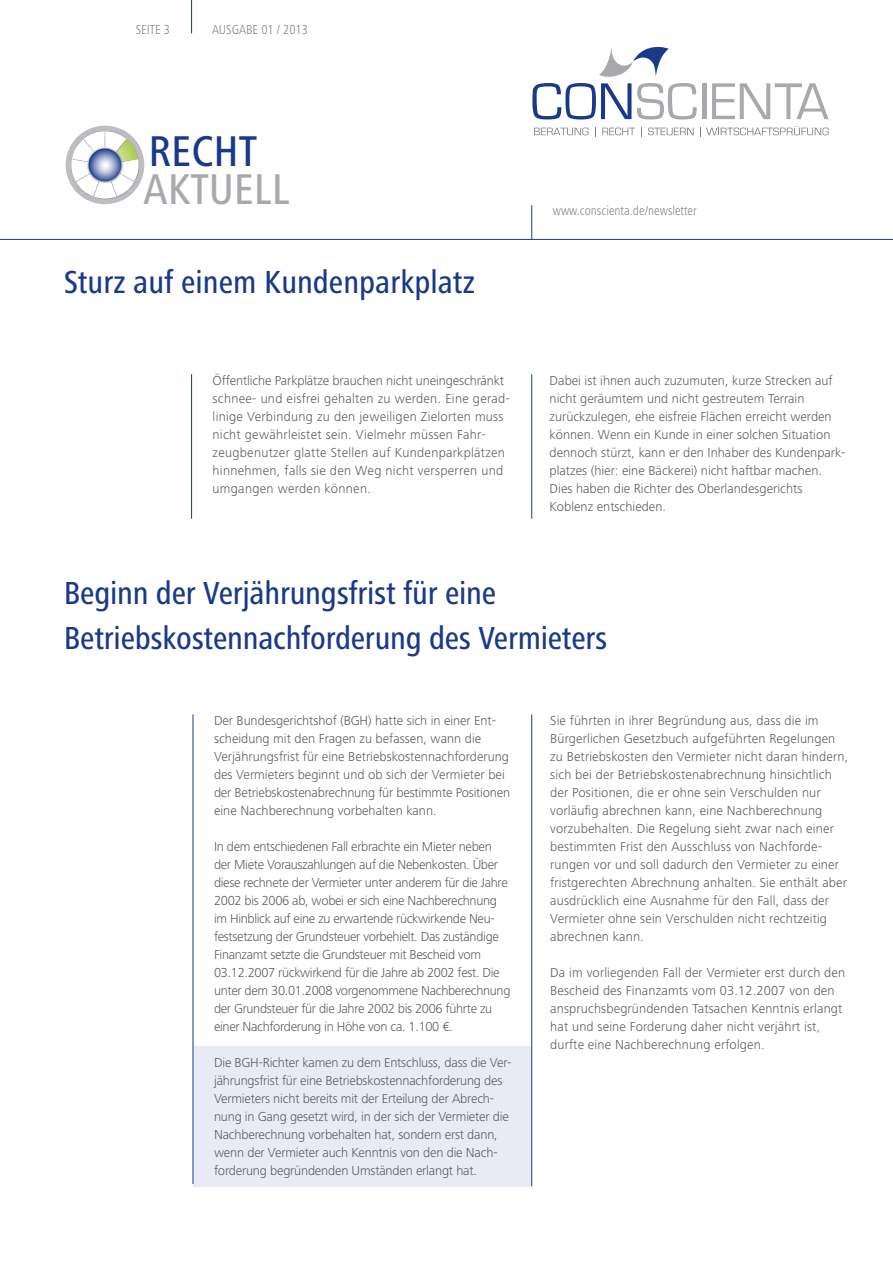
<style>
.page{position:relative;width:893px;height:1263px;background:#fff}
.page>*{position:absolute;margin:0;border:0;box-sizing:border-box;transform-origin:0 0}
.t1{font:500 condensed 44.55px "Frutiger Next LT";color:#a7a9ac}
.t2{font:500 condensed 44.55px "Frutiger Next LT";color:#19398a}
.t3{font:500 condensed 33px/45px "Frutiger Next LT";letter-spacing:-.01em;color:#19398a}
.t4{font:300 13.5px/18px "Frutiger Next LT";color:#58595b}
.t5{font:300 13.5px/18px "Frutiger Next LT";letter-spacing:-.025em;color:#58595b}
.t6{font:300 13.5px/18px "Frutiger Next LT";letter-spacing:.02em;color:#58595b}
.t7{font:300 condensed 13.5px "Frutiger Next LT";color:#808285}
</style>
<div class="page">
<hr style="left:191px;top:0;width:1px;height:33px;background:#19398a">
<hr style="left:0;top:239px;width:893px;height:1px;background:#19398a">
<hr style="left:531px;top:205px;width:1px;height:34px;background:#19398a">
<svg style="left:66px;top:126px;width:78px;height:78px"></svg>
<img style="left:87px;top:147px;width:36px;height:36px">
<img style="left:106px;top:147px;width:17px;height:17px">
<svg style="left:88px;top:148px;width:33px;height:33px"></svg>
<hr style="left:703px;top:83px;width:4px;height:36px;background:#a7a9ac">
<svg style="left:712px;top:83px;width:117px;height:36px"></svg>
<svg style="left:534px;top:128px;width:55px;height:7px"></svg>
<svg style="left:602px;top:128px;width:33px;height:7px"></svg>
<svg style="left:648px;top:128px;width:46px;height:7px"></svg>
<svg style="left:700px;top:126px;width:129px;height:11px"></svg>
<svg style="left:532px;top:46px;width:165px;height:73px"></svg>
<div style="left:193px;top:1046px;width:339px;height:140px;background:#e8ebf3"></div>
<hr style="left:191px;top:374px;width:1px;height:145px;background:#19398a">
<hr style="left:531px;top:374px;width:1px;height:145px;background:#19398a">
<hr style="left:193px;top:714px;width:1px;height:470px;background:#19398a">
<hr style="left:531px;top:714px;width:1px;height:472px;background:#19398a">
<p class="t7" style="left:136px;top:22px;width:36px">seite 3</p>
<p class="t7" style="left:212px;top:22px;width:97px">Ausgabe 01 / 2013</p>
<h1 class="t2" style="left:148px;top:127px;width:110px">Recht</h1>
<h1 class="t1" style="left:143px;top:164px;width:148px">aktuell</h1>
<h2 class="t3" style="left:64px;top:260px;width:413px">Sturz auf einem Kundenparkplatz</h2>
<p class="t6" style="left:213px;top:371px;width:299px">Öffentliche Parkplätze brauchen nicht uneingeschränkt schnee- und eisfrei gehalten zu werden. Eine gerad&shy;linige Verbindung zu den jeweiligen Zielorten muss nicht gewährleistet sein. Vielmehr müssen Fahr&shy;zeugbenutzer glatte Stellen auf Kundenparkplätzen hinnehmen, falls sie den Weg nicht versperren und umgangen werden können.</p>
<p class="t7" style="left:553px;top:203px;width:145px">www.conscienta.de/newsletter</p>
<p class="t4" style="left:550px;top:371px;width:297px">Dabei ist ihnen auch zuzumuten, kurze Strecken auf nicht geräumtem und nicht gestreutem Terrain zurückzulegen, ehe eisfreie Flächen erreicht werden können. Wenn ein Kunde in einer solchen Situation dennoch stürzt, kann er den Inhaber des Kundenpark&shy;platzes (hier: eine Bäckerei) nicht haftbar machen.<br>Dies haben die Richter des Oberlandesgerichts Koblenz entschieden.</p>
<h2 class="t3" style="left:64px;top:570px;width:545px">Beginn der Verjährungsfrist für eine<br>Betriebskostennachforderung des Vermieters</h2>
<p class="t4" style="left:214px;top:711px;width:298px">Der Bundesgerichtshof (BGH) hatte sich in einer Ent&shy;scheidung mit den Fragen zu befassen, wann die Verjährungsfrist für eine Betriebskostennachforderung des Vermieters beginnt und ob sich der Vermieter bei der Betriebskostenabrechnung für bestimmte Positionen eine Nachberechnung vorbehalten kann.</p>
<p class="t5" style="left:214px;top:837px;width:298px">In dem entschiedenen Fall erbrachte ein Mieter neben der Miete Vorauszahlungen auf die Nebenkosten. Über diese rechnete der Vermieter unter anderem für die Jahre 2002 bis 2006 ab, wobei er sich eine Nachberechnung im Hinblick auf eine zu erwartende rückwirkende Neu&shy;festsetzung der Grundsteuer vorbehielt. Das zuständige Finanzamt setzte die Grundsteuer mit Bescheid vom 03.12.2007 rückwirkend für die Jahre ab 2002 fest. Die unter dem 30.01.2008 vorgenommene Nachberechnung der Grundsteuer für die Jahre 2002 bis 2006 führte zu einer Nachforderung in Höhe von ca. 1.100 €.</p>
<p class="t4" style="left:214px;top:1053px;width:299px">Die BGH-Richter kamen zu dem Entschluss, dass die Ver&shy;jährungsfrist für eine Betriebskostennachforderung des Vermieters nicht bereits mit der Erteilung der Abrech&shy;nung in Gang gesetzt wird, in der sich der Vermieter die Nachberechnung vorbehalten hat, sondern erst dann, wenn der Vermieter auch Kenntnis von den die Nach&shy;forderung begründenden Umständen erlangt hat.</p>
<p class="t4" style="left:550px;top:711px;width:299px">Sie führten in ihrer Begründung aus, dass die im Bürgerlichen Gesetzbuch aufgeführten Regelungen zu Betriebskosten den Vermieter nicht daran hindern, sich bei der Betriebskostenabrechnung hinsichtlich der Positionen, die er ohne sein Verschulden nur vorläufig abrechnen kann, eine Nachberechnung vorzubehalten. Die Regelung sieht zwar nach einer bestimmten Frist den Ausschluss von Nachforde&shy;rungen vor und soll dadurch den Vermieter zu einer fristgerechten Abrechnung anhalten. Sie enthält aber ausdrücklich eine Ausnahme für den Fall, dass der Vermieter ohne sein Verschulden nicht rechtzeitig abrechnen kann.</p>
<p class="t4" style="left:550px;top:963px;width:297px">Da im vorliegenden Fall der Vermieter erst durch den Bescheid des Finanzamts vom 03.12.2007 von den anspruchsbegründenden Tatsachen Kenntnis erlangt hat und seine Forderung daher nicht verjährt ist, durfte eine Nachberechnung erfolgen.</p>
</div>
